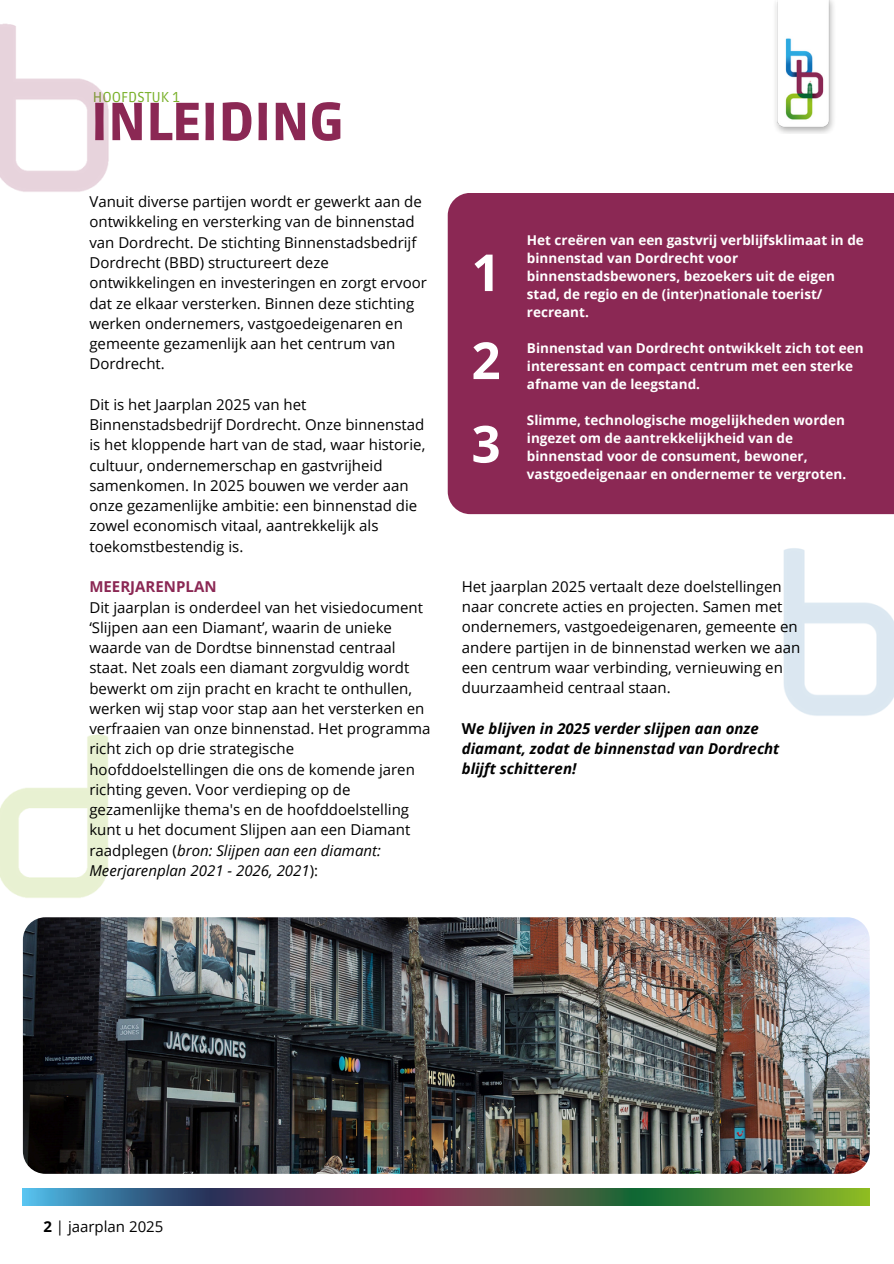
<style>
.page{position:relative;width:894px;height:1264px;background:#fff}
.page>*{position:absolute;margin:0;border:0;box-sizing:border-box;transform-origin:0 0}
.t1{font:900 53.1px "Ruda";color:#8b2854}
.t2{font:700 51px "Open Sans";color:#fff}
.t3{font:15px/20.2px "Open Sans";color:#000}
.t4{font:italic 700 15px/20.2px "Open Sans";color:#000}
.t5{font:700 15px "Open Sans";color:#8b2854}
.t6{font:14.25px "Ruda";color:#79b029}
.t7{font:700 13.5px/18px "Open Sans";color:#fff}
.s1{font-style:italic}
.s2{font-style:normal}
.s3{font-weight:700}
</style>
<div class="page">
<img style="left:23px;top:1188px;width:846px;height:17px">
<img style="left:0;top:23px;width:109px;height:169px">
<img style="left:0;top:734px;width:108px;height:164px">
<img style="left:775px;top:0;width:59px;height:134px">
<img style="left:23px;top:917px;width:846px;height:256px;border-radius:23px">
<img style="left:783px;top:548px;width:110px;height:168px">
<div style="left:447px;top:193px;width:446px;height:321px;background:#8b2854"></div>
<p class="t6" style="left:93px;top:89px;width:88px">HOOFDSTUK 1</p>
<p class="t1" style="left:91px;top:91px;width:255px">INLEIDING</p>
<h1 class="t3" style="left:89px;top:191px;width:339px">Vanuit diverse partijen wordt er gewerkt aan de ontwikkeling en versterking van de binnenstad van Dordrecht. De stichting Binnenstadsbedrijf Dordrecht (BBD) structureert deze ontwikkelingen en investeringen en zorgt ervoor dat ze elkaar versterken. Binnen deze stichting werken ondernemers, vastgoedeigenaren en gemeente gezamenlijk aan het centrum van Dordrecht.</h1>
<p class="t3" style="left:89px;top:394px;width:337px">Dit is het Jaarplan 2025 van het Binnenstadsbedrijf Dordrecht. Onze binnenstad is het kloppende hart van de stad, waar historie, cultuur, ondernemerschap en gastvrijheid samenkomen. In 2025 bouwen we verder aan onze gezamenlijke ambitie: een binnenstad die zowel economisch vitaal, aantrekkelijk als toekomstbestendig is.</p>
<p class="t5" style="left:89px;top:576px;width:129px">MEERJARENPLAN</p>
<p class="t3" style="left:89px;top:596px;width:342px">Dit jaarplan is onderdeel van het visiedocument ‘Slijpen aan een Diamant’, waarin de unieke waarde van de Dordtse binnenstad centraal staat. Net zoals een diamant zorgvuldig wordt bewerkt om zijn pracht en kracht te onthullen, werken wij stap voor stap aan het versterken en verfraaien van onze binnenstad. Het programma richt zich op drie strategische hoofddoelstellingen die ons de komende jaren richting geven. Voor verdieping op de gezamenlijke thema's en de hoofddoelstelling kunt u het document Slijpen aan een Diamant raadplegen (<span class="s1">bron: Slijpen aan een diamant:<br>Meerjarenplan 2021 - 2026, 2021</span>):</p>
<h3 class="t2" style="left:471px;top:236px;width:31px">1</h3>
<h3 class="t2" style="left:471px;top:324px;width:31px">2</h3>
<h3 class="t2" style="left:471px;top:408px;width:31px">3</h3>
<p class="t7" style="left:527px;top:230px;width:338px">Het creëren van een gastvrij verblijfsklimaat in de binnenstad van Dordrecht voor binnenstadsbewoners, bezoekers uit de eigen stad, de regio en de (inter)nationale toerist/ recreant.</p>
<p class="t7" style="left:527px;top:338px;width:338px">Binnenstad van Dordrecht ontwikkelt zich tot een interessant en compact centrum met een sterke afname van de leegstand.</p>
<p class="t7" style="left:527px;top:410px;width:321px">Slimme, technologische mogelijkheden worden ingezet om de aantrekkelijkheid van de binnenstad voor de consument, bewoner, vastgoedeigenaar en ondernemer te vergroten.</p>
<p class="t3" style="left:461px;top:575px;width:340px">Het jaarplan 2025 vertaalt deze doelstellingen naar concrete acties en projecten. Samen met ondernemers, vastgoedeigenaren, gemeente en andere partijen in de binnenstad werken we aan een centrum waar verbinding, vernieuwing en duurzaamheid centraal staan.</p>
<p class="t4" style="left:461px;top:717px;width:319px"><span class="s2">W</span>e blijven in 2025 verder slijpen aan onze diamant, zodat de binnenstad van Dordrecht blijft schitteren!</p>
<h2 class="t3" style="left:43px;top:1215px;width:121px"><span class="s3">2</span> | jaarplan 2025</h2>
</div>
